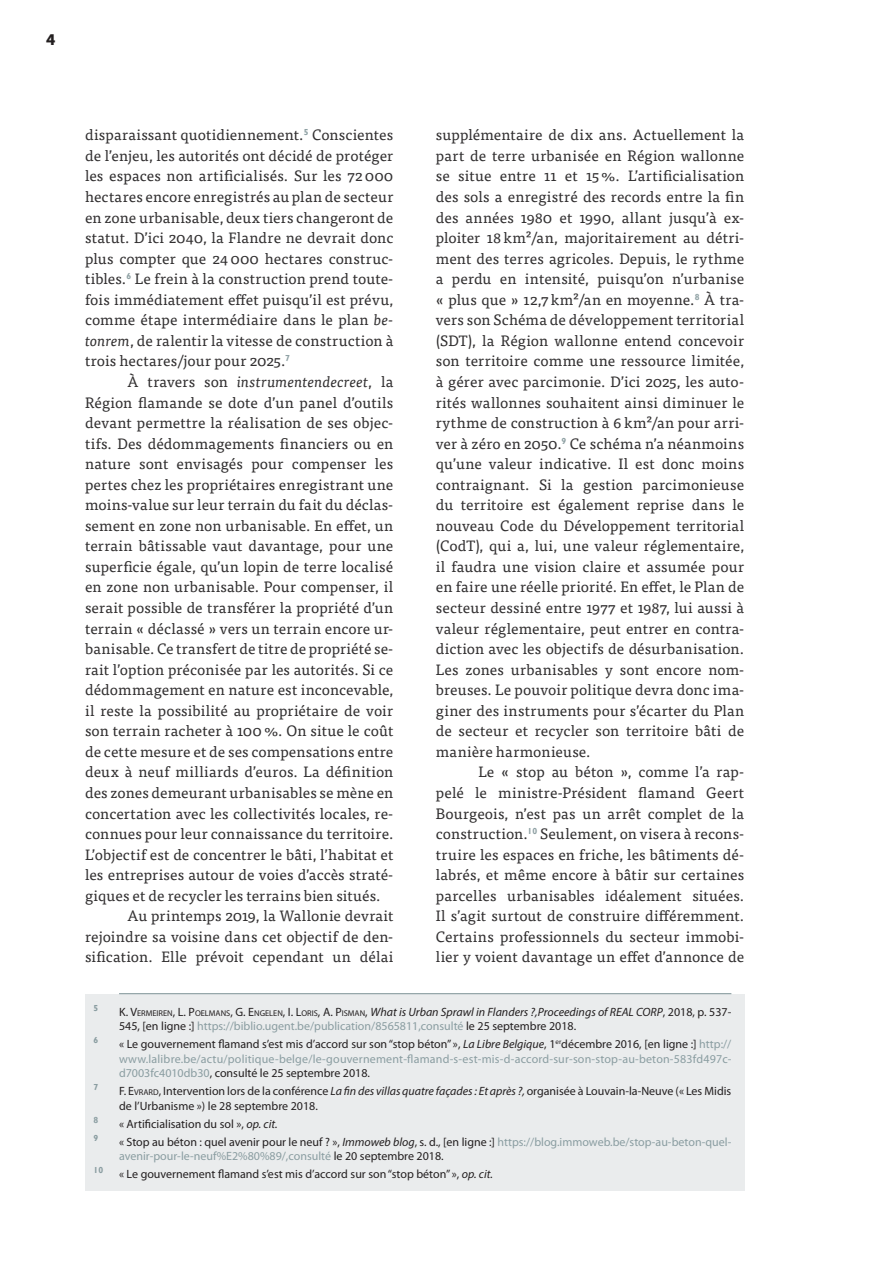
<style>
.page{position:relative;width:893px;height:1263px;background:#fff}
.page>*{position:absolute;margin:0;border:0;box-sizing:border-box;transform-origin:0 0}
.t1{font:15px/20.5px "Tisa Pro";letter-spacing:.005em;color:#312f30;text-align:justify}
.t2{font:italic 15px "Tisa Pro";letter-spacing:.005em;color:#312f30}
.t3{font:15px "Museo Slab 900";color:#231f20}
.t4{font:12px/14.4px "Myriad Pro";color:#8a9da1}
.t5{font:12px/14.4px "Myriad Pro";color:#231f20}
.t6{font:700 8.7px "Gill Sans";color:#8a9da1}
.s1{font-style:italic}
.s2{font-style:normal}
.s3{color:#231f20}
.s4{font-size:8.4px;color:#231f20}
.s5{font-style:italic;color:#231f20}
.s6{font-style:inherit}
.s7{font-size:8.4px}
</style>
<div class="page">
<div style="left:85px;top:994px;width:659px;height:197px;background:#eaeced"></div>
<hr style="left:119px;top:993px;width:612px;height:1px;background:#8a9da1">
<p class="t3" style="left:46px;top:31px;width:11px">4</p>
<p class="t1" style="left:436px;top:124px;width:310px">supplémentaire de dix ans. Actuellement la part de terre urbanisée en Région wallonne se situe entre 11 et 15 %. L’artificialisation des sols a enregistré des records entre la fin des années 1980 et 1990, allant jusqu’à ex&shy;ploiter 18 km²/an, majoritairement au détri&shy;ment des terres agricoles. Depuis, le rythme a perdu en intensité, puisqu’on n’urbanise « plus que » 12,7 km²/an en moyenne.<sup>8</sup> À tra&shy;vers son Schéma de développement territorial (SDT), la Région wallonne entend concevoir son territoire comme une ressource limitée, à gérer avec parcimonie. D’ici 2025, les auto&shy;rités wallonnes souhaitent ainsi diminuer le rythme de construction à 6 km²/an pour arri&shy;ver à zéro en 2050.<sup>9</sup> Ce schéma n’a néanmoins qu’une valeur indicative. Il est donc moins contraignant. Si la gestion parcimonieuse du territoire est également reprise dans le nouveau Code du Développement territorial (CodT), qui a, lui, une valeur réglementaire, il faudra une vision claire et assumée pour en faire une réelle priorité. En effet, le Plan de secteur dessiné entre 1977 et 1987, lui aussi à valeur réglementaire, peut entrer en contra&shy;diction avec les objectifs de désurbanisation.<br>Les zones urbanisables y sont encore nom&shy;breuses. Le pouvoir politique devra donc ima&shy;giner des instruments pour s’écarter du Plan de secteur et recycler son territoire bâti de manière harmonieuse.</p>
<p class="t1" style="left:436px;top:761px;width:310px;text-indent:43px">Le « stop au béton », comme l’a rap&shy;pelé le ministre-Président flamand Geert Bourgeois, n’est pas un arrêt complet de la construction.<sup>10</sup> Seulement, on visera à recons&shy;truire les espaces en friche, les bâtiments dé&shy;labrés, et même encore à bâtir sur certaines parcelles urbanisables idéalement situées.<br>Il s’agit surtout de construire différemment.<br>Certains professionnels du secteur immobi&shy;lier y voient davantage un effet d’annonce de</p>
<p class="t1" style="left:85px;top:124px;width:310px">disparaissant quotidiennement.<sup>5</sup> Conscientes de l’enjeu, les autorités ont décidé de protéger les espaces non artificialisés. Sur les 72 000 hectares encore enregistrés au plan de secteur en zone urbanisable, deux tiers changeront de statut. D’ici 2040, la Flandre ne devrait donc plus compter que 24 000 hectares construc&shy;tibles.<sup>6</sup> Le frein à la construction prend toute&shy;fois immédiatement effet puisqu’il est prévu, comme étape intermédiaire dans le plan <span class="s1">be&shy;tonrem</span>, de ralentir la vitesse de construction à trois hectares/jour pour 2025.<sup>7</sup></p>
<p class="t2" style="left:128px;top:371px;width:267px"><span class="s2">À travers son</span> instrumentendecreet<span class="s2">, la</span></p>
<p class="t1" style="left:85px;top:391px;width:310px">Région flamande se dote d’un panel d’outils</p>
<p class="t1" style="left:85px;top:412px;width:310px">devant permettre la réalisation de ses objec-</p>
<p class="t1" style="left:85px;top:432px;width:310px">tifs. Des dédommagements financiers ou en</p>
<p class="t1" style="left:85px;top:453px;width:310px">nature sont envisagés pour compenser les</p>
<p class="t1" style="left:85px;top:473px;width:310px">pertes chez les propriétaires enregistrant une</p>
<p class="t1" style="left:85px;top:494px;width:310px">moins-value sur leur terrain du fait du déclas-</p>
<p class="t1" style="left:85px;top:514px;width:310px">sement en zone non urbanisable. En effet, un</p>
<p class="t1" style="left:85px;top:535px;width:310px">terrain bâtissable vaut davantage, pour une</p>
<p class="t1" style="left:85px;top:555px;width:310px">superficie égale, qu’un lopin de terre localisé</p>
<p class="t1" style="left:85px;top:576px;width:310px">en zone non urbanisable. Pour compenser, il</p>
<p class="t1" style="left:85px;top:597px;width:310px">serait possible de transférer la propriété d’un</p>
<p class="t1" style="left:85px;top:617px;width:310px">terrain « déclassé » vers un terrain encore ur-</p>
<p class="t1" style="left:85px;top:638px;width:310px">banisable. Ce transfert de titre de propriété se-</p>
<p class="t1" style="left:85px;top:658px;width:310px">rait l’option préconisée par les autorités. Si ce</p>
<p class="t1" style="left:85px;top:679px;width:310px">dédommagement en nature est inconcevable,</p>
<p class="t1" style="left:85px;top:699px;width:310px">il reste la possibilité au propriétaire de voir</p>
<p class="t1" style="left:85px;top:720px;width:310px">son terrain racheter à 100 %. On situe le coût</p>
<p class="t1" style="left:85px;top:740px;width:310px">de cette mesure et de ses compensations entre</p>
<p class="t1" style="left:85px;top:761px;width:310px">deux à neuf milliards d’euros. La définition</p>
<p class="t1" style="left:85px;top:781px;width:310px">des zones demeurant urbanisables se mène en</p>
<p class="t1" style="left:85px;top:802px;width:310px">concertation avec les collectivités locales, re-</p>
<p class="t1" style="left:85px;top:823px;width:310px">connues pour leur connaissance du territoire.</p>
<p class="t1" style="left:85px;top:843px;width:310px">L’objectif est de concentrer le bâti, l’habitat et</p>
<p class="t1" style="left:85px;top:864px;width:310px">les entreprises autour de voies d’accès straté-</p>
<p class="t1" style="left:85px;top:884px;width:297px">giques et de recycler les terrains bien situés.</p>
<p class="t1" style="left:128px;top:905px;width:267px">Au printemps 2019, la Wallonie devrait</p>
<p class="t1" style="left:85px;top:925px;width:310px">rejoindre sa voisine dans cet objectif de den-</p>
<p class="t1" style="left:85px;top:946px;width:310px">sification. Elle prévoit cependant un délai</p>
<p class="t6" style="left:94px;top:1003px;width:6px">5</p>
<p class="t4" style="left:119px;top:1004px;width:614px"><span class="s3">K. V</span><span class="s4">ERMEIREN</span><span class="s3">, L. P</span><span class="s4">OELMANS</span><span class="s3">, G. E</span> <span class="s4">NGELEN</span><span class="s3">, I. L</span><span class="s4">ORIS</span><span class="s3">, A. P</span><span class="s4">ISMAN</span><span class="s3">,</span> <span class="s5">What is Urban Sprawl in Flanders ?,Proceedings of REAL CORP</span><span class="s3">, 2018, p. 537-<br>545, [en ligne :]</span> https://biblio.ugent.be/publication/8565811,consulté <span class="s3">le 25 septembre 2018.</span></p>
<p class="t6" style="left:94px;top:1035px;width:6px">6</p>
<p class="t4" style="left:119px;top:1037px;width:614px;text-align:justify"><span class="s3">« Le gouvernement flamand s’est mis d’accord sur son “stop béton” »,</span> <span class="s5">La Libre Belgique</span><span class="s3">, 1</span><sup>er</sup><span class="s3">décembre 2016, [en ligne :]</span> http:// www.lalibre.be/actu/politique-belge/le-gouvernement-flamand-s-est-mis-d-accord-sur-son-stop-au-beton-583fd497c&shy;d7003fc4010db30<span class="s3">, consulté le 25 septembre 2018.</span></p>
<p class="t6" style="left:94px;top:1082px;width:6px">7</p>
<p class="t5" style="left:119px;top:1084px;width:614px"><span class="s6">F. E</span><span class="s7">VRARD</span><span class="s6">,</span> Intervention lors de la conférence <span class="s1">La fin des villas quatre façades : Et après ?,</span> organisée à Louvain-la-Neuve (« Les Midis de l’Urbanisme ») le 28 septembre 2018.</p>
<p class="t6" style="left:94px;top:1114px;width:6px">8</p>
<p class="t5" style="left:119px;top:1116px;width:160px">« Artificialisation du sol », <span class="s1">op. cit.</span></p>
<p class="t6" style="left:94px;top:1132px;width:6px">9</p>
<p class="t4" style="left:119px;top:1134px;width:614px"><span class="s3">« Stop au béton : quel avenir pour le neuf ? »,</span> <span class="s5">Immoweb blog</span><span class="s3">, s. d., [en ligne :]</span> https://blog.immoweb.be/stop-au-beton-quel&shy;avenir-pour-le-neuf%E2%80%89/,consulté <span class="s3">le 20 septembre 2018.</span></p>
<p class="t6" style="left:94px;top:1165px;width:11px">10</p>
<p class="t5" style="left:119px;top:1166px;width:375px">« Le gouvernement flamand s’est mis d’accord sur son “stop béton” », <span class="s1">op. cit.</span></p>
</div>
